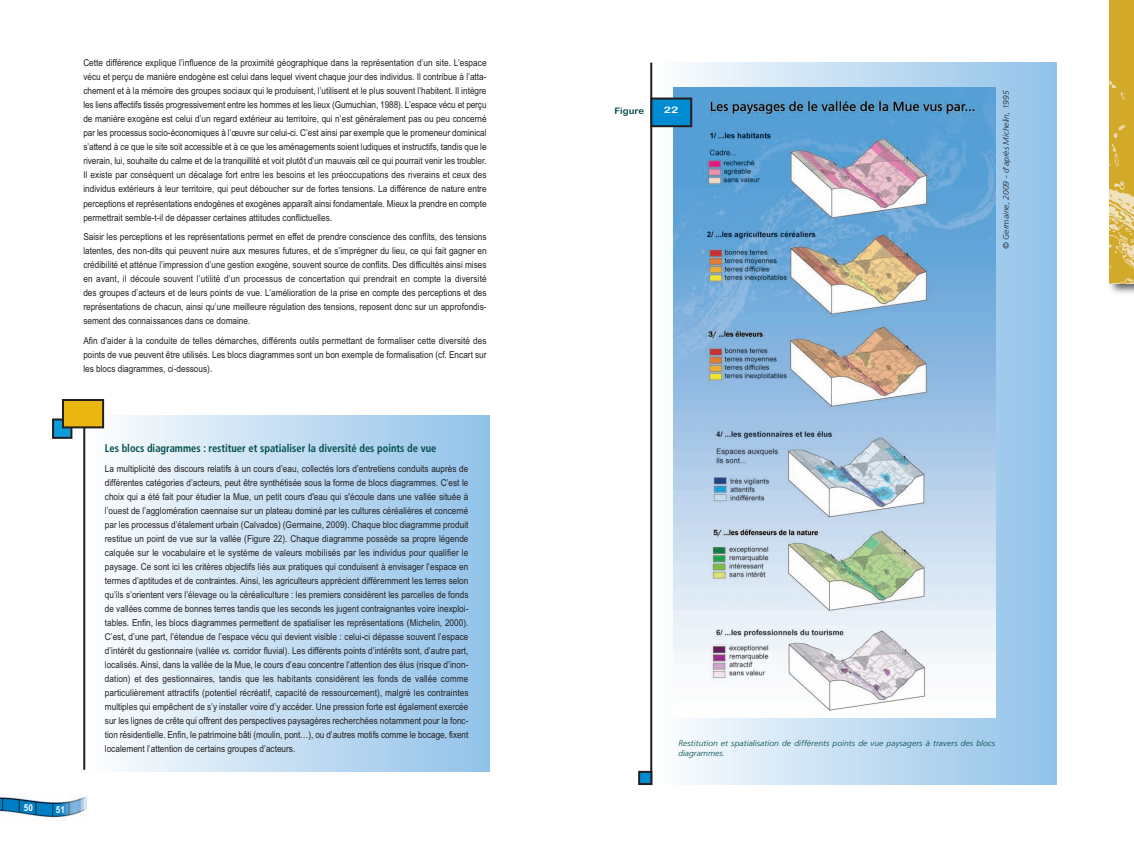
<style>
.page{position:relative;width:1134px;height:842px;background:#fff}
.page>*{position:absolute;margin:0;border:0;box-sizing:border-box;transform-origin:0 0}
.t1{font:700 condensed 11px "Frutiger";color:#004d4b;scale:.95 1}
.t2{font:9.5px/14px "Arial Narrow";color:#231f20;text-align:justify;scale:1.06 1}
.t3{font:700 9.5px "Arial Narrow";color:#fff;scale:1.06 1}
.t4{font:9px "Arial Rounded MT Bold";color:#004d4b;scale:1.06 1}
.t5{font:9px "Arial Rounded MT Bold";color:#fff;scale:1.35 1}
.t6{font:italic 300 8px/9.6px "Frutiger";letter-spacing:.01em;color:#004d4b;scale:1.06 1}
.t7{font:italic 300 8px "Frutiger";color:#231f20;scale:1.06 1}
.s1{font-family:"Frutiger";font-style:italic}
</style>
<div class="page">
<img style="left:651px;top:62px;width:405px;height:722px">
<hr style="left:650px;top:63px;width:2px;height:722px;background:#231f20">
<div style="left:639px;top:772px;width:12px;height:12px;background:#008cd2"></div>
<div style="left:638px;top:771px;width:14px;height:14px;border:2px solid #231f20"></div>
<img style="left:673px;top:88px;width:322px;height:630px">
<div style="left:651px;top:99px;width:40px;height:27px;background:#008cd2"></div>
<div style="left:650px;top:98px;width:42px;height:29px;border:2px solid #231f20"></div>
<hr style="left:83px;top:415px;width:2px;height:355px;background:#231f20">
<div style="left:53px;top:419px;width:18px;height:19px;background:#0d9bd9"></div>
<div style="left:52px;top:418px;width:20px;height:21px;border:2px solid #231f20"></div>
<div style="left:63px;top:400px;width:40px;height:27px;background:#eab610"></div>
<div style="left:62px;top:399px;width:42px;height:29px;border:2px solid #231f20"></div>
<img style="left:0;top:795px;width:87px;height:23px">
<img style="left:1109px;top:283px;width:25px;height:10px">
<img style="left:1109px;top:0;width:25px;height:283px">
<p class="t2" style="left:83px;top:56px;width:382px">Cette différence explique l’influence de la proximité géographique dans la représentation d’un site. L’espace vécu et perçu de manière endogène est celui dans lequel vivent chaque jour des individus. Il contribue à l’atta&shy;chement et à la mémoire des groupes sociaux qui le produisent, l’utilisent et le plus souvent l’habitent. Il intègre les liens affectifs tissés progressivement entre les hommes et les lieux (Gumuchian, 1988). L’espace vécu et perçu de manière exogène est celui d’un regard extérieur au territoire, qui n’est généralement pas ou peu concerné par les processus socio-économiques à l’œuvre sur celui-ci. C’est ainsi par exemple que le promeneur dominical s’attend à ce que le site soit accessible et à ce que les aménagements soient ludiques et instructifs, tandis que le riverain, lui, souhaite du calme et de la tranquillité et voit plutôt d’un mauvais œil ce qui pourrait venir les troubler.<br>Il existe par conséquent un décalage fort entre les besoins et les préoccupations des riverains et ceux des individus extérieurs à leur territoire, qui peut déboucher sur de fortes tensions. La différence de nature entre perceptions et représentations endogènes et exogènes apparaît ainsi fondamentale. Mieux la prendre en compte permettrait semble-t-il de dépasser certaines attitudes conflictuelles.</p>
<p class="t2" style="left:83px;top:230px;width:382px">Saisir les perceptions et les représentations permet en effet de prendre conscience des conflits, des tensions latentes, des non-dits qui peuvent nuire aux mesures futures, et de s’imprégner du lieu, ce qui fait gagner en crédibilité et atténue l’impression d’une gestion exogène, souvent source de conflits. Des difficultés ainsi mises en avant, il découle souvent l’utilité d’un processus de concertation qui prendrait en compte la diversité des groupes d’acteurs et de leurs points de vue. L’amélioration de la prise en compte des perceptions et des représentations de chacun, ainsi qu’une meilleure régulation des tensions, reposent donc sur un approfondis&shy;sement des connaissances dans ce domaine.</p>
<p class="t2" style="left:83px;top:334px;width:382px">Afin d'aider à la conduite de telles démarches, différents outils permettant de formaliser cette diversité des points de vue peuvent être utilisés. Les blocs diagrammes sont un bon exemple de formalisation (cf. Encart sur les blocs diagrammes, ci-dessous).</p>
<p class="t3" style="left:24px;top:802px;width:10px">50</p>
<p class="t3" style="left:56px;top:804px;width:10px">51</p>
<p class="t1" style="left:105px;top:444px;width:350px">Les blocs diagrammes : restituer et spatialiser la diversité des points de vue</p>
<p class="t2" style="left:105px;top:462px;width:345px">La multiplicité des discours relatifs à un cours d’eau, collectés lors d’entretiens conduits auprès de différentes catégories d’acteurs, peut être synthétisée sous la forme de blocs diagrammes. C’est le choix qui a été fait pour étudier la Mue, un petit cours d'eau qui s'écoule dans une vallée située à l’ouest de l’agglomération caennaise sur un plateau dominé par les cultures céréalières et concerné par les processus d’étalement urbain (Calvados) (Germaine, 2009). Chaque bloc diagramme produit restitue un point de vue sur la vallée (Figure 22). Chaque diagramme possède sa propre légende calquée sur le vocabulaire et le système de valeurs mobilisés par les individus pour qualifier le paysage. Ce sont ici les critères objectifs liés aux pratiques qui conduisent à envisager l’espace en termes d’aptitudes et de contraintes. Ainsi, les agriculteurs apprécient différemment les terres selon qu’ils s’orientent vers l’élevage ou la céréaliculture : les premiers considèrent les parcelles de fonds de vallées comme de bonnes terres tandis que les seconds les jugent contraignantes voire inexploi&shy;tables. Enfin, les blocs diagrammes permettent de spatialiser les représentations (Michelin, 2000).<br>C’est, d’une part, l’étendue de l’espace vécu qui devient visible : celui-ci dépasse souvent l’espace d’intérêt du gestionnaire (vallée <span class="s1">vs.</span> corridor fluvial). Les différents points d’intérêts sont, d’autre part, localisés. Ainsi, dans la vallée de la Mue, le cours d’eau concentre l’attention des élus (risque d’inon&shy;dation) et des gestionnaires, tandis que les habitants considèrent les fonds de vallée comme particulièrement attractifs (potentiel récréatif, capacité de ressourcement), malgré les contraintes multiples qui empêchent de s’y installer voire d’y accéder. Une pression forte est également exercée sur les lignes de crête qui offrent des perspectives paysagères recherchées notamment pour la fonc&shy;tion résidentielle. Enfin, le patrimoine bâti (moulin, pont…), ou d’autres motifs comme le bocage, fixent localement l’attention de certains groupes d’acteurs.</p>
<p class="t4" style="left:615px;top:106px;width:29px">Figure</p>
<p class="t5" style="left:664px;top:105px;width:12px">22</p>
<p class="t7" style="left:1003px;top:249px;width:151px;rotate:-90deg">© Germaine, 2009 - d'après Michelin, 1995</p>
<p class="t6" style="left:678px;top:739px;width:300px">Restitution et spatialisation de différents points de vue paysagers à travers des blocs diagrammes.</p>
</div>
